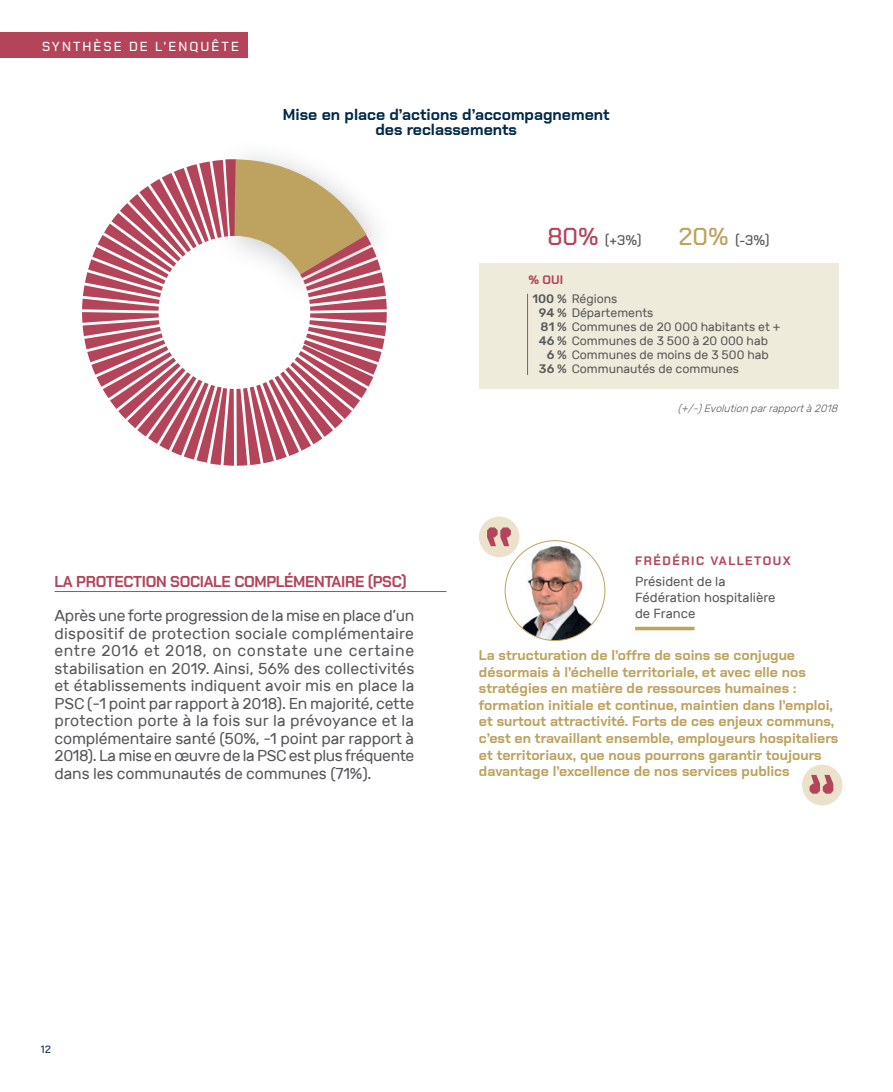
<style>
.page{position:relative;width:893px;height:1092px;background:#fff}
.page>*{position:absolute;margin:0;border:0;box-sizing:border-box;transform-origin:0 0}
.t1{font:15.75px/17.5px "Rubik";letter-spacing:-.02em;color:#57585a;text-align:justify}
.t2{font:700 15.75px/15.8px "Chakra Petch";color:#02294a;text-align:center}
.t3{font:700 15.75px "Chakra Petch";letter-spacing:-.02em;color:#b4445a}
.t4{font:700 14px/16.6px "Chakra Petch";color:#bda35f}
.t5{font:500 14px "Chakra Petch";color:#57585a}
.t6{font:13.12px/15.8px "Rubik";color:#57585a}
.t7{font:500 13.12px "Chakra Petch";letter-spacing:.16em;color:#fff}
.t8{font:12.25px/14px "Rubik";color:#57585a}
.t9{font:700 12.25px "Chakra Petch";letter-spacing:.125em;color:#b4445a}
.t10{font:italic 300 10.5px "Rubik";color:#57585a}
.t11{font:500 10.5px "Chakra Petch";color:#02294a}
.s1{font-size:24.5px;color:#b4445a}
.s2{font-size:24.5px;color:#bda35f}
.s3{font-weight:500}
</style>
<div class="page">
<svg style="left:82px;top:159px;width:305px;height:306px"></svg>
<div style="left:802px;top:764px;width:40px;height:41px;background:#ebe2cb;border-radius:50%"></div>
<img style="left:505px;top:546px;width:28px;height:40px">
<div style="left:479px;top:516px;width:40px;height:41px;background:#ebe2cb;border-radius:50%"></div>
<svg style="left:635px;top:626px;width:59px;height:4px"></svg>
<hr style="left:55px;top:591px;width:391px;height:1px;background:#b4445a">
<div style="left:0;top:32px;width:248px;height:26px;background:#b4445a"></div>
<div style="left:479px;top:264px;width:359px;height:125px;background:#efebda"></div>
<hr style="left:527px;top:294px;width:1px;height:81px;background:#b4445a">
<p class="t7" style="left:42px;top:39px;width:198px">SYNTHÈSE DE L’ENQUÊTE</p>
<p class="t2" style="left:283px;top:106px;width:328px">Mise en place d’actions d’accompagnement des reclassements</p>
<p class="t5" style="left:547px;top:232px;width:96px"><span class="s1">80%</span> (+3%)</p>
<p class="t5" style="left:679px;top:232px;width:92px"><span class="s2">20%</span> (-3%)</p>
<p class="t9" style="left:529px;top:272px;width:36px">% OUI</p>
<p class="t8" style="left:539px;top:292px;width:243px;text-indent:-6px"><span class="s3">100 %</span> Régions<br><span class="s3">94 %</span> Départements<br><span class="s3">81 %</span> Communes de 20 000 habitants et +<br><span class="s3">46 %</span> Communes de 3 500 à 20 000 hab</p>
<p class="t8" style="left:539px;top:348px;width:231px;text-indent:8px"><span class="s3">6 %</span> Communes de moins de 3 500 hab<br><span class="s3">36 %</span> Communautés de communes</p>
<p class="t10" style="left:678px;top:402px;width:164px">(+/-)Evolution parrapportà2018</p>
<p class="t3" style="left:55px;top:572px;width:354px">LA PROTECTION SOCIALE COMPLÉMENTAIRE (PSC)</p>
<p class="t9" style="left:635px;top:554px;width:157px">FRÉDÉRIC VALLETOUX</p>
<p class="t6" style="left:635px;top:574px;width:142px">Président de la<br>Fédération hospitalière</p>
<p class="t1" style="left:55px;top:607px;width:361px">Après une forte progression de la mise en place d’un</p>
<p class="t6" style="left:635px;top:605px;width:62px">de France</p>
<p class="t1" style="left:55px;top:624px;width:361px">dispositif de protection sociale complémentaire entre 2016 et 2018, on constate une certaine stabilisation en 2019. Ainsi, 56% des collectivités et établissements indiquent avoir mis en place la PSC (-1 point par rapport à 2018). En majorité, cette protection porte à la fois sur la prévoyance et la complémentaire santé (50%, -1 point par rapport à 2018). La mise en œuvre de la PSC est plus fréquente dans les communautés de communes (71%).</p>
<p class="t4" style="left:479px;top:646px;width:361px">La structuration de l’offre de soins se conjugue désormais à l’échelle territoriale, et avec elle nos stratégies en matière de ressources humaines : formation initiale et continue, maintien dans l’emploi, et surtout attractivité. Forts de ces enjeux communs, c’est en travaillant ensemble, employeurs hospitaliers et territoriaux, que nous pourrons garantir toujours davantage l’excellence de nos services publics</p>
<p class="t11" style="left:41px;top:1042px;width:12px">12</p>
</div>
